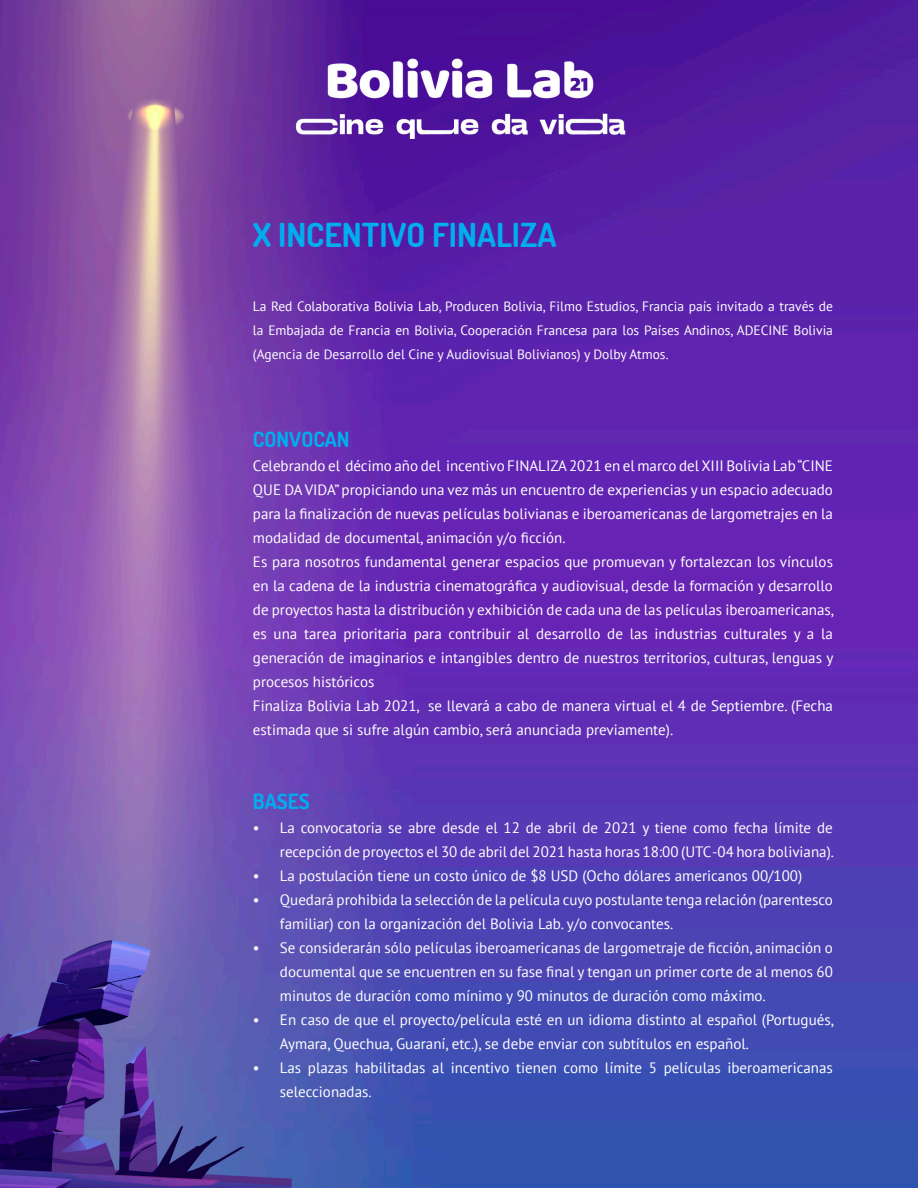
<style>
.page{position:relative;width:918px;height:1188px;background:#fff}
.page>*{position:absolute;margin:0;border:0;box-sizing:border-box;transform-origin:0 0}
.Titulo{font:700 33px "Dosis";color:#00aeef}
.Titulo-2{font:700 21px "Dosis";color:#00aeef}
.Subtitulos{font:700 21px "Dosis";color:#00aeef}
.t1{font:15px/24px "PT Sans";color:#fff}
.t2{font:13.5px/24px "PT Sans";color:#fff;text-align:justify}
</style>
<div class="page">
<img style="left:0;top:0;width:918px;height:1188px">
<p class="Titulo" style="left:253px;top:214px;width:305px">X INCENTIVO FINALIZA</p>
<p class="t2" style="left:253px;top:294px;width:582px">La Red Colaborativa Bolivia Lab, Producen Bolivia, Filmo Estudios, Francia país invitado a través de la Embajada de Francia en Bolivia, Cooperación Francesa para los Países Andinos, ADECINE Bolivia (Agencia de Desarrollo del Cine y Audiovisual Bolivianos) y Dolby Atmos.</p>
<p class="Titulo-2" style="left:253px;top:425px;width:98px">CONVOCAN</p>
<p class="t1" style="left:253px;top:453px;width:581px;text-align:justify">Celebrando el décimo año del incentivo FINALIZA 2021 en el marco del XIII Bolivia Lab “CINE QUE DA VIDA” propiciando una vez más un encuentro de experiencias y un espacio adecuado para la finalización de nuevas películas bolivianas e iberoamericanas de largometrajes en la modalidad de documental, animación y/o ficción.</p>
<p class="t1" style="left:253px;top:549px;width:583px;text-align:justify">Es para nosotros fundamental generar espacios que promuevan y fortalezcan los vínculos en la cadena de la industria cinematográfica y audiovisual, desde la formación y desarrollo de proyectos hasta la distribución y exhibición de cada una de las películas iberoamericanas, es una tarea prioritaria para contribuir al desarrollo de las industrias culturales y a la generación de imaginarios e intangibles dentro de nuestros territorios, culturas, lenguas y procesos históricos</p>
<p class="t1" style="left:253px;top:693px;width:582px">Finaliza Bolivia Lab 2021, se llevará a cabo de manera virtual el 4 de Septiembre. (Fecha estimada que si sufre algún cambio, será anunciada previamente).</p>
<p class="Subtitulos" style="left:253px;top:788px;width:58px">BASES</p>
<p class="t1" style="left:253px;top:815px;width:583px;text-align:right">• La convocatoria se abre desde el 12 de abril de 2021 y tiene como fecha límite de recepción de proyectos el 30 de abril del 2021 hasta horas 18:00 (UTC -04 hora boliviana).</p>
<p class="t1" style="left:253px;top:863px;width:551px">• La postulación tiene un costo único de $8 USD (Ocho dólares americanos 00/100)</p>
<p class="t1" style="left:280px;top:887px;width:554px;text-indent:-27px">• Quedará prohibida la selección de la película cuyo postulante tenga relación (parentesco familiar) con la organización del Bolivia Lab. y/o convocantes.</p>
<p class="t1" style="left:280px;top:935px;width:554px;text-align:justify;text-indent:-27px">• Se considerarán sólo películas iberoamericanas de largometraje de ficción, animación o documental que se encuentren en su fase final y tengan un primer corte de al menos 60 minutos de duración como mínimo y 90 minutos de duración como máximo.</p>
<p class="t1" style="left:280px;top:1007px;width:556px;text-indent:-27px">• En caso de que el proyecto/película esté en un idioma distinto al español (Portugués,<br>Aymara, Quechua, Guaraní, etc.), se debe enviar con subtítulos en español.</p>
<p class="t1" style="left:280px;top:1055px;width:554px;text-indent:-27px">• Las plazas habilitadas al incentivo tienen como límite 5 películas iberoamericanas seleccionadas.</p>
</div>
